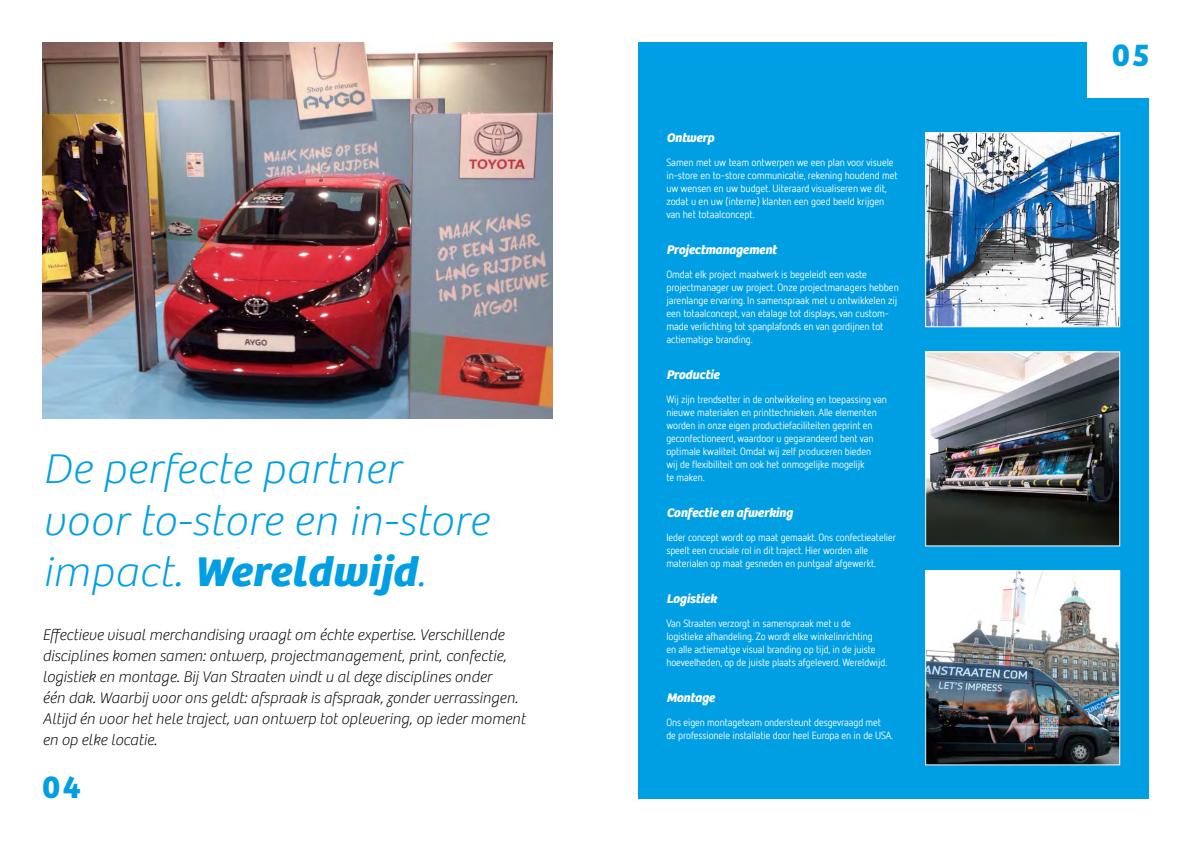
<style>
.page{position:relative;width:1191px;height:842px;background:#fff}
.page>*{position:absolute;margin:0;border:0;box-sizing:border-box;transform-origin:0 0}
.t1{font:italic 100 43px/51.6px "Bree";letter-spacing:.01em;color:#009fe3;scale:1.04 1}
.t2{font:700 33px "Bree";color:#009fe3}
.t3{font:italic 100 16px/21px "Bree";color:#000}
.t4{font:italic 700 13px "Bree";letter-spacing:-.01em;color:#fff}
.t5{font:10.4px/13px "Netto Offc";letter-spacing:-.01em;color:#fff}
.s1{font-weight:700}
</style>
<div class="page">
<div style="left:638px;top:43px;width:510px;height:756px;background:#009fe3"></div>
<img style="left:43px;top:42px;width:510px;height:376px">
<div style="left:1087px;top:0;width:104px;height:98px;background:#fff"></div>
<img style="left:927px;top:353px;width:191px;height:191px">
<div style="left:925px;top:351px;width:195px;height:195px;border:1px solid #fff"></div>
<img style="left:927px;top:134px;width:191px;height:191px">
<div style="left:925px;top:132px;width:195px;height:195px;border:1px solid #fff"></div>
<img style="left:927px;top:572px;width:191px;height:191px">
<div style="left:925px;top:570px;width:195px;height:195px;border:1px solid #fff"></div>
<h1 class="t1" style="left:42px;top:444px;width:430px">De perfecte partner voor to-store en in-store impact. <span class="s1">Wereldwijd</span>.</h1>
<p class="t3" style="left:42px;top:625px;width:484px">Effectieve visual merchandising vraagt om échte expertise. Verschillende disciplines komen samen: ontwerp, projectmanagement, print, confectie, logistiek en montage. Bij Van Straaten vindt u al deze disciplines onder<br>één dak. Waarbij voor ons geldt: afspraak is afspraak, zonder verrassingen.<br>Altijd én voor het hele traject, van ontwerp tot oplevering, op ieder moment en op elke locatie.</p>
<h2 class="t2" style="left:42px;top:767px;width:40px">04</h2>
<p class="t4" style="left:666px;top:130px;width:49px">Ontwerp</p>
<p class="t5" style="left:666px;top:156px;width:233px">Samen met uw team ontwerpen we een plan voor visuele in-store en to-store communicatie, rekening houdend met uw wensen en uw budget. Uiteraard visualiseren we dit, zodat u en uw (interne) klanten een goed beeld krijgen van het totaalconcept.</p>
<p class="t4" style="left:666px;top:242px;width:112px">Projectmanagement</p>
<p class="t5" style="left:666px;top:268px;width:234px">Omdat elk project maatwerk is begeleidt een vaste projectmanager uw project. Onze projectmanagers hebben jarenlange ervaring. In samenspraak met u ontwikkelen zij een totaalconcept, van etalage tot displays, van custom&shy;made verlichting tot spanplafonds en van gordijnen tot actiematige branding.</p>
<p class="t4" style="left:666px;top:367px;width:55px">Productie</p>
<p class="t5" style="left:666px;top:393px;width:222px">Wij zijn trendsetter in de ontwikkeling en toepassing van nieuwe materialen en printtechnieken. Alle elementen worden in onze eigen productiefaciliteiten geprint en geconfectioneerd, waardoor u gegarandeerd bent van optimale kwaliteit. Omdat wij zelf produceren bieden<br>wij de flexibiliteit om ook het onmogelijke mogelijk<br>te maken.</p>
<p class="t4" style="left:666px;top:505px;width:128px">Confectie en afwerking</p>
<p class="t5" style="left:666px;top:531px;width:231px">Ieder concept wordt op maat gemaakt. Ons confectieatelier speelt een cruciale rol in dit traject. Hier worden alle materialen op maat gesneden en puntgaaf afgewerkt.</p>
<p class="t4" style="left:666px;top:591px;width:52px">Logistiek</p>
<p class="t5" style="left:666px;top:617px;width:222px">Van Straaten verzorgt in samenspraak met u de logistieke afhandeling. Zo wordt elke winkelinrichting<br>en alle actiematige visual branding op tijd, in de juiste hoeveelheden, op de juiste plaats afgeleverd. Wereldwijd.</p>
<p class="t4" style="left:666px;top:690px;width:50px">Montage</p>
<p class="t5" style="left:666px;top:716px;width:228px">Ons eigen montageteam ondersteunt desgevraagd met<br>de professionele installatie door heel Europa en in de USA.</p>
<h2 class="t2" style="left:1112px;top:35px;width:39px">05</h2>
</div>
